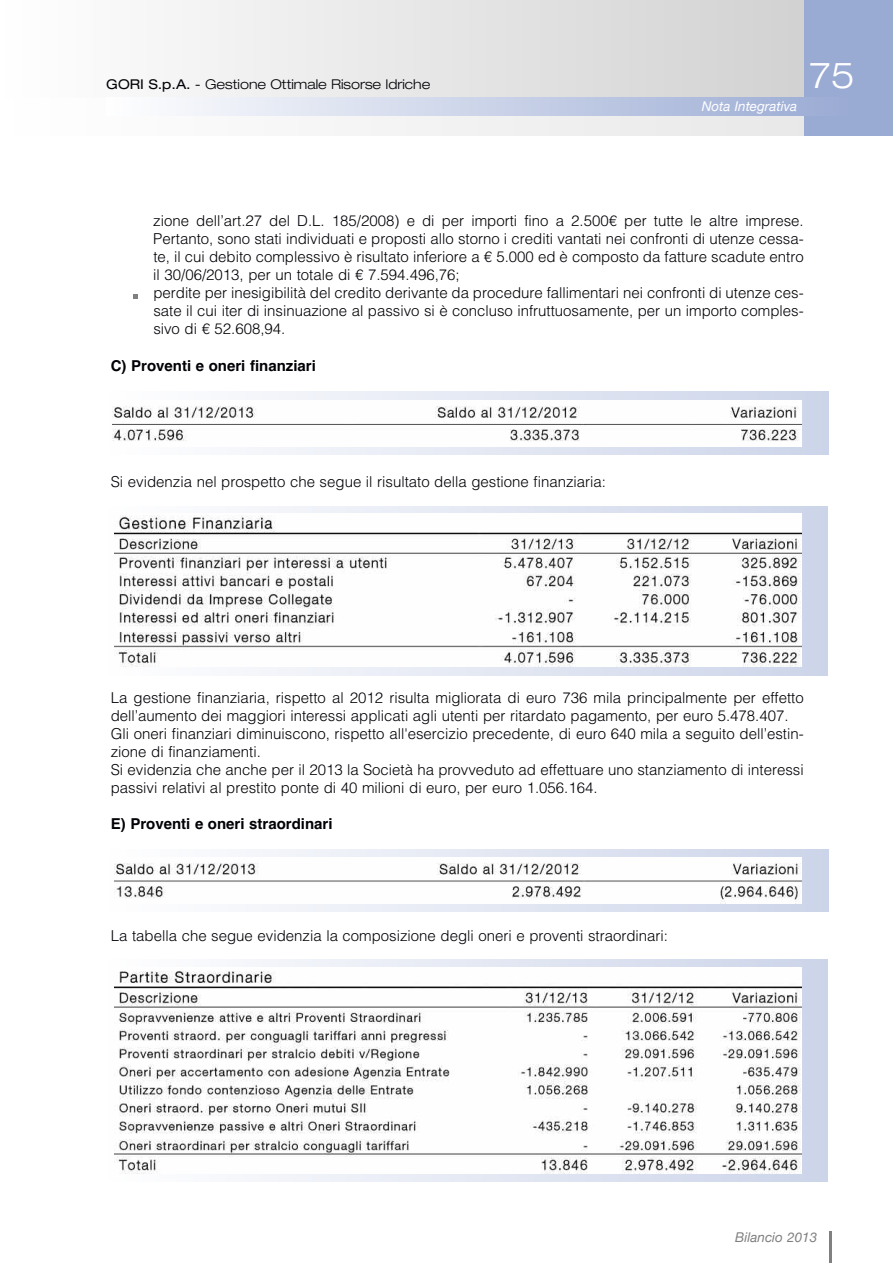
<style>
.page{position:relative;width:893px;height:1263px;background:#fff}
.page>*{position:absolute;margin:0;border:0;box-sizing:border-box;transform-origin:0 0}
.t1{font:300 expanded 36px "Helvetica Neue LT Std";color:#fff}
.t2{font:300 15px/18px "Helvetica";color:#000006}
.t3{font:700 15px "Helvetica";color:#000006}
.t4{font:300 expanded 13.5px "Helvetica Neue LT Std";color:#000006}
.t5{font:italic 13.5px "Helvetica Neue";color:#fff}
.t6{font:italic 13.5px "Helvetica Neue";color:#808080}
.s1{font-weight:400}
</style>
<div class="page">
<div style="left:106px;top:960px;width:721px;height:222px;background:linear-gradient(to right,#fff,#ccd4e9)"></div>
<svg style="left:251px;top:849px;width:577px;height:62px"></svg>
<svg style="left:123px;top:506px;width:704px;height:169px"></svg>
<svg style="left:112px;top:392px;width:716px;height:63px"></svg>
<div style="left:1px;top:0;width:892px;height:135px;background:#f5f5f5"></div>
<svg style="left:359px;top:0;width:445px;height:97px"></svg>
<div style="left:804px;top:0;width:89px;height:136px;background:#99aad3"></div>
<div style="left:106px;top:97px;width:752px;height:19px;background:linear-gradient(to right,#fefeff,#99aad3)"></div>
<hr style="left:829px;top:1231px;width:2px;height:32px;background:#808080">
<svg style="left:134px;top:294px;width:4px;height:4px"></svg>
<img style="left:113px;top:400px;width:688px;height:46px">
<img style="left:114px;top:514px;width:688px;height:152px">
<img style="left:114px;top:857px;width:688px;height:46px">
<img style="left:114px;top:967px;width:688px;height:206px">
<p class="t4" style="left:106px;top:79px;width:326px"><span class="s1">GORI S.p.A.</span> - Gestione Ottimale Risorse Idriche</p>
<p class="t5" style="left:702px;top:98px;width:97px">Nota Integrativa</p>
<h1 class="t1" style="left:809px;top:62px;width:47px">75</h1>
<p class="t2" style="left:153px;top:211px;width:652px">zione dell’art.27 del D.L. 185/2008) e di per importi fino a 2.500€ per tutte le altre imprese.<br>Pertanto, sono stati individuati e proposti allo storno i crediti vantati nei confronti di utenze cessa&shy;te, il cui debito complessivo è risultato inferiore a € 5.000 ed è composto da fatture scadute entro il 30/06/2013, per un totale di € 7.594.496,76;<br>perdite per inesigibilità del credito derivante da procedure fallimentari nei confronti di utenze ces&shy;sate il cui iter di insinuazione al passivo si è concluso infruttuosamente, per un importo comples&shy;sivo di € 52.608,94.</p>
<p class="t3" style="left:111px;top:357px;width:207px">C) Proventi e oneri finanziari</p>
<p class="t2" style="left:111px;top:472px;width:497px">Si evidenzia nel prospetto che segue il risultato della gestione finanziaria:</p>
<p class="t2" style="left:111px;top:687px;width:694px">La gestione finanziaria, rispetto al 2012 risulta migliorata di euro 736 mila principalmente per effetto dell’aumento dei maggiori interessi applicati agli utenti per ritardato pagamento, per euro 5.478.407.<br>Gli oneri finanziari diminuiscono, rispetto all'esercizio precedente, di euro 640 mila a seguito dell’estin&shy;zione di finanziamenti.<br>Si evidenzia che anche per il 2013 la Società ha provveduto ad effettuare uno stanziamento di interessi passivi relativi al prestito ponte di 40 milioni di euro, per euro 1.056.164.</p>
<p class="t3" style="left:111px;top:815px;width:223px">E) Proventi e oneri straordinari</p>
<p class="t2" style="left:111px;top:925px;width:559px">La tabella che segue evidenzia la composizione degli oneri e proventi straordinari:</p>
<p class="t6" style="left:735px;top:1229px;width:83px">Bilancio 2013</p>
</div>
